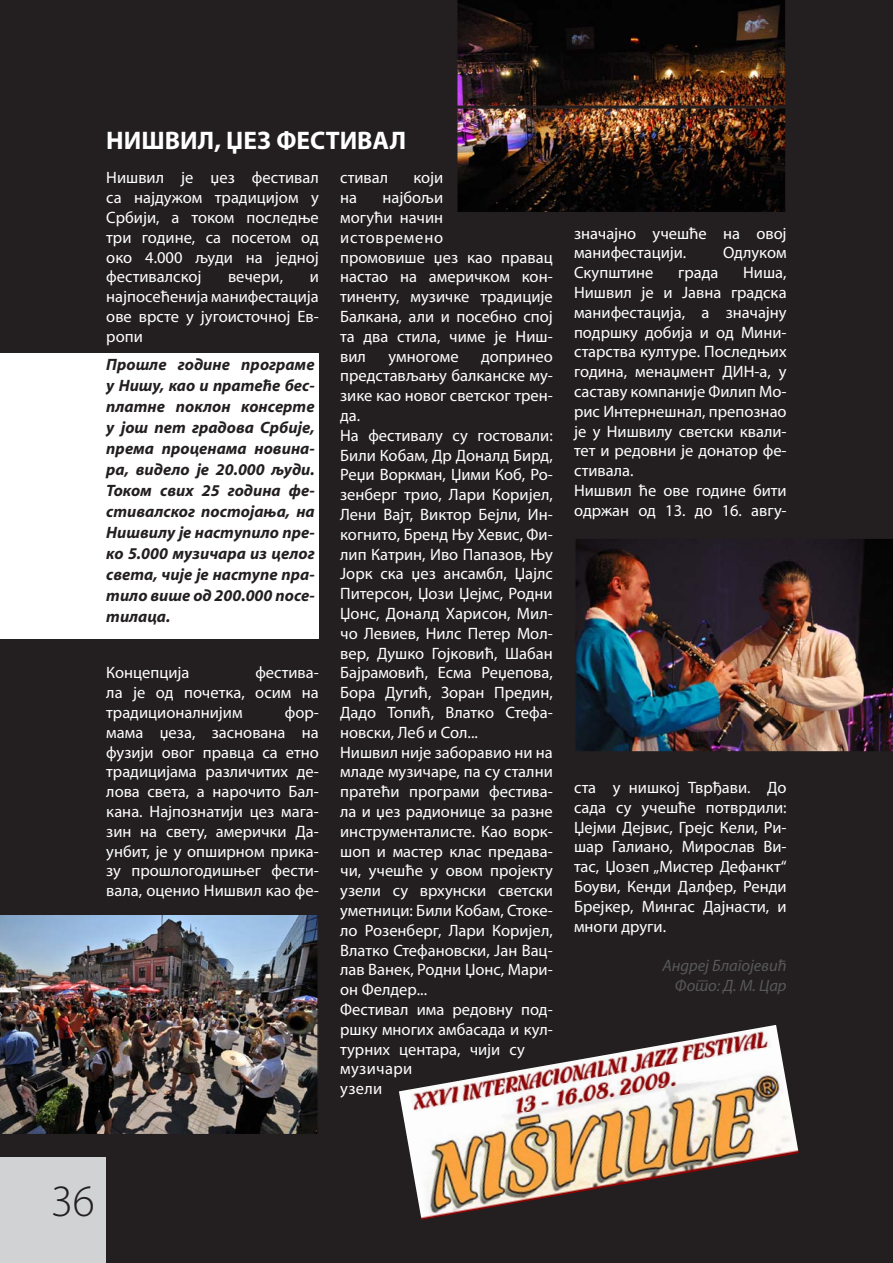
<style>
.page{position:relative;width:893px;height:1263px;background:#231f20}
.page>*{position:absolute;margin:0;border:0;box-sizing:border-box;transform-origin:0 0}
.t1{font:300 45px "Myriad Pro";color:#231f20}
.t2{font:700 25.5px "Myriad Pro";color:#fff}
.t3{font:16.5px/19.8px "Myriad Pro";color:#fff;text-align:justify}
.t4{font:italic 700 16.5px/21px "Myriad Pro";color:#231f20;text-align:justify}
.t5{font:italic 16.5px/19.8px "Myriad Pro";color:#57585a;text-align:right}
</style>
<div class="page">
<img style="left:575px;top:539px;width:318px;height:213px">
<img style="left:0;top:915px;width:319px;height:219px">
<img style="left:457px;top:0;width:329px;height:212px">
<img style="left:399px;top:1025px;width:400px;height:195px">
<div style="left:0;top:353px;width:319px;height:286px;background:#fff"></div>
<div style="left:0;top:1157px;width:106px;height:106px;background:#d1d2d4"></div>
<hr style="left:106px;top:106px;width:681px;height:3px;background:#231f20">
<h2 class="t2" style="left:106px;top:124px;width:301px">НИШВИЛ, ЏЕЗ ФЕСТИВАЛ</h2>
<p class="t3" style="left:106px;top:168px;width:214px">Нишвил је џез фестивал са најдужом традицијом у Србији, а током последње три године, са посетом од око 4.000 људи на једној фестивалској</p>
<p class="t3" style="left:228px;top:267px;width:57px">вечери,</p>
<p class="t3" style="left:106px;top:267px;width:214px;text-indent:203px">и најпосећенија манифестација ове врсте у југоисточној Ев&shy;ропи</p>
<p class="t4" style="left:106px;top:353px;width:210px">Прошле године програме у Нишу, као и пратеће бес&shy;платне поклон конcерте у још пет градова Србије, према проценама новина&shy;ра, видело је 20.000 људи.<br>Током свих 25 година фе&shy;стивалског постојања, на Нишвилу је наступило пре&shy;ко 5.000 музичара из целог света, чије је наступе пра&shy;тило више од 200.000 посе&shy;тилаца.</p>
<p class="t3" style="left:106px;top:663px;width:214px;text-indent:149px">фестива&shy;ла је од почетка, осим на традиционалнијим</p>
<p class="t3" style="left:106px;top:663px;width:85px">Концепција</p>
<p class="t3" style="left:106px;top:702px;width:214px;text-indent:179px">фор&shy;мама џеза, заснована на фузији овог правца са етно традицијама различитих де&shy;лова света, а нарочито Бал&shy;кана. Најпознатији цез мага&shy;зин на свету, амерички Да&shy;унбит, је у опширном прика&shy;зу прошлогодишњег фести&shy;вала, оценио Нишвил као фе-</p>
<p class="t3" style="left:340px;top:168px;width:50px">стивал</p>
<p class="t3" style="left:413px;top:168px;width:31px">који</p>
<p class="t3" style="left:340px;top:187px;width:18px">на</p>
<p class="t3" style="left:340px;top:187px;width:214px;text-align:left;text-indent:42px">најбољи<br>могући начин<br>истовремено<br>промовише џез као правац настао на америчком кон&shy;тиненту, музичке традиције<br>Балкана, али и посебно спој та два стила, чиме је Ниш&shy;вил</p>
<p class="t3" style="left:340px;top:346px;width:214px;text-align:left;text-indent:141px">допринео представљању балканске му&shy;зике као новог светског трен&shy;да.<br>На фестивалу су гостовали:<br>Били Кобам, Др Доналд Бирд,<br>Реџи Воркман, Џими Коб, Ро&shy;зенберг трио, Лари Коријел,<br>Лени Вајт, Виктор Бејли, Ин&shy;когнито, Бренд Њу Хевис, Фи&shy;лип Катрин, Иво Папазов, Њу<br>Јорк ска џез ансамбл, Џајлс<br>Питерсон, Џози Џејмс, Родни<br>Џонс, Доналд Харисон, Мил&shy;чо Левиев, Нилс Петер Мол&shy;вер, Душко Гојковић, Шабан<br>Бајрамовић, Есма Реџепова,<br>Бора Дугић, Зоран Предин,<br>Дадо Топић, Влатко Стефа&shy;новски, Леб и Сол...<br>Нишвил није заборавио ни на младе музичаре, па су стални пратећи програми фестива&shy;ла и џез радионице за разне инструменталисте. Као ворк&shy;шоп и мастер клас предава&shy;чи, учешће у овом пројекту узели су врхунски светски уметници: Били Кобам, Стоке&shy;ло Розенберг, Лари Коријел,<br>Влатко Стефановски, Јан Вац&shy;лав Ванек, Родни Џонс, Мари&shy;он Фелдер...<br>Фестивал има редовну под&shy;ршку многих амбасада и кул&shy;турних центара, чији су музичари<br>узели</p>
<p class="t3" style="left:388px;top:346px;width:72px">умногоме</p>
<p class="t3" style="left:574px;top:223px;width:214px">значајно учешће на овој манифестацији.</p>
<p class="t3" style="left:723px;top:243px;width:65px">Одлуком</p>
<p class="t3" style="left:574px;top:262px;width:81px">Скупштине</p>
<p class="t3" style="left:678px;top:262px;width:42px">града</p>
<p class="t3" style="left:574px;top:262px;width:214px;text-align:left;text-indent:169px">Ниша,<br>Нишвил је и Јавна градска манифестација, а значајну подршку добија и од Мини&shy;старства културе. Последњих година, менаџмент ДИН-а, у саставу компаније Филип Мо&shy;рис Интернешнал, препознао је у Нишвилу светски квали&shy;тет и редовни је донатор фе&shy;стивала.<br>Нишвил ће ове године бити одржан од 13. до 16. авгу-</p>
<p class="t3" style="left:574px;top:777px;width:214px">ста у нишкој Тврђави. До сада су учешће потврдили:<br>Џејми Дејвис, Грејс Кели, Ри&shy;шар Галиано, Мирослав Ви&shy;тас, Џозеп „Мистер Дефанкт“ Боуви, Кенди Далфер, Ренди Брејкер, Мингас Дајнасти, и многи други.</p>
<p class="t5" style="left:662px;top:955px;width:126px">Андреј Благојевић<br>Фото: Д. М. Цар</p>
<h1 class="t1" style="left:51px;top:1176px;width:45px">36</h1>
</div>
